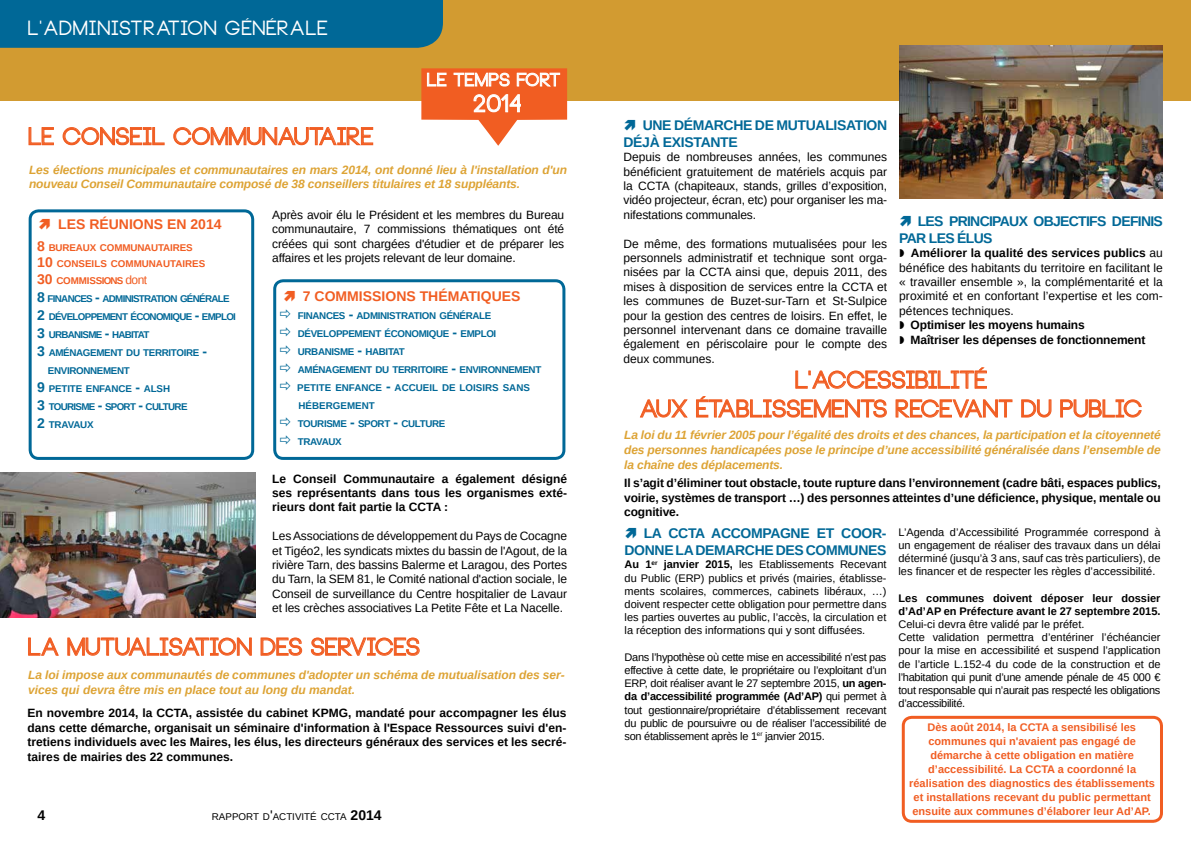
<style>
.page{position:relative;width:1191px;height:842px;background:#fff}
.page>*{position:absolute;margin:0;border:0;box-sizing:border-box;transform-origin:0 0}
.t1{font:700 24px/28.8px "Neou";letter-spacing:-.01em;color:#f15d22;text-align:center}
.t2{font:700 24px "Neou";color:#fff}
.t3{font:700 20px "Neou";letter-spacing:.025em;color:#fff}
.t4{font:700 18px "Neou";letter-spacing:.01em;color:#fff}
.t5{font:700 14px/16.8px "Arimo";letter-spacing:-.025em;color:#006897}
.t6{font:700 14px "Arimo";color:#f15d22}
.t7{font:700 14px/16.8px "Arimo";letter-spacing:-.05em;color:#006897}
.t8{font:700 14px "Arimo";color:#000}
.t9{font:12px/14.4px "Arimo";letter-spacing:-.01em;color:#000;text-align:justify}
.t10{font:700 12px/14.4px "Arimo";letter-spacing:-.01em;color:#000;text-align:justify}
.t11{font:italic 700 12px/15px "Arimo";letter-spacing:-.01em;color:#dda334}
.t12{font:11px/13.2px "Arimo";color:#000;text-align:justify}
.t13{font:700 11px/14px "Arimo";color:#f15d22;text-align:center}
.t14{font:700 11px/13.2px "Arimo";color:#000}
.t15{font:700 9.8px/18px "Arimo";letter-spacing:-.035em;color:#006897}
.t16{font:700 9.8px "Arimo";letter-spacing:-.07em;color:#006897}
.t17{font:700 9.8px/16.8px "Arimo";letter-spacing:-.015em;color:#f15d22}
.t18{font:700 9.8px "Arimo";letter-spacing:-.015em;color:#006897}
.t19{font:9.8px "Arimo";color:#000}
.s1{font-size:14px}
.s2{font-weight:400;font-size:12px}
.s3{font-weight:700;font-size:14px}
.s4{font-weight:700}
</style>
<div class="page">
<div style="left:29px;top:209px;width:225px;height:251px;border:3px solid #006897;border-radius:9px"></div>
<div style="left:0;top:0;width:1191px;height:100px;background:#d29b31"></div>
<div style="left:0;top:0;width:443px;height:48px;background:#006897"></div>
<svg style="left:29px;top:127px;width:25px;height:18px"></svg>
<svg style="left:63px;top:127px;width:102px;height:18px"></svg>
<svg style="left:173px;top:127px;width:200px;height:18px"></svg>
<svg style="left:28px;top:637px;width:31px;height:19px"></svg>
<svg style="left:67px;top:637px;width:185px;height:19px"></svg>
<svg style="left:260px;top:638px;width:42px;height:18px"></svg>
<svg style="left:311px;top:637px;width:109px;height:19px"></svg>
<img style="left:0;top:473px;width:255px;height:145px">
<svg style="left:795px;top:367px;width:192px;height:22px"></svg>
<svg style="left:640px;top:399px;width:48px;height:19px"></svg>
<svg style="left:696px;top:396px;width:191px;height:22px"></svg>
<svg style="left:895px;top:399px;width:117px;height:19px"></svg>
<svg style="left:1021px;top:399px;width:30px;height:19px"></svg>
<svg style="left:1060px;top:399px;width:81px;height:19px"></svg>
<div style="left:273px;top:279px;width:292px;height:181px;border:3px solid #006897;border-radius:9px"></div>
<img style="left:899px;top:45px;width:264px;height:153px">
<svg style="left:421px;top:68px;width:146px;height:78px"></svg>
<div style="left:901px;top:716px;width:262px;height:107px;border:3px solid #f15d22;border-radius:9px"></div>
<h2 class="t3" style="left:29px;top:18px;width:302px">L'ADMINISTRATION GÉNÉRALE</h2>
<h2 class="t3" style="left:83px;top:21px;width:302px">L'ADMINISTRATION GÉNÉRALE</h2>
<h3 class="t4" style="left:427px;top:71px;width:135px">LE TEMPS FORT</h3>
<h1 class="t2" style="left:474px;top:91px;width:50px">2014</h1>
<h1 class="t1" style="left:29px;top:124px;width:347px">LE CONSEIL COMMUNAUTAIRE</h1>
<p class="t11" style="left:29px;top:162px;width:539px;line-height:14.4px">Les élections municipales et communautaires en mars 2014, ont donné lieu à l'installation d'un nouveau Conseil Communautaire composé de 38 conseillers titulaires et 18 suppléants.</p>
<p class="t6" style="left:58px;top:214px;width:165px">LES RÉUNIONS EN 2014</p>
<p class="t17" style="left:37px;top:239px;width:169px"><span class="s1">8</span> BUREAUX COMMUNAUTAIRES<br><span class="s1">10</span> CONSEILS COMMUNAUTAIRES<br><span class="s1">30</span> COMMISSIONS <span class="s2">dont</span></p>
<p class="t16" style="left:37px;top:292px;width:194px"><span class="s1">8</span> FINANCES <span class="s1">-</span> ADMINISTRATION GÉNÉRALE</p>
<p class="t16" style="left:37px;top:310px;width:200px"><span class="s1">2</span> DÉVELOPPEMENT ÉCONOMIQUE <span class="s1">-</span> EMPLOI</p>
<p class="t16" style="left:37px;top:328px;width:114px"><span class="s1">3</span> URBANISME <span class="s1">-</span> HABITAT</p>
<p class="t15" style="left:37px;top:344px;width:171px"><span class="s1">3</span> AMÉNAGEMENT DU TERRITOIRE <span class="s1">-</span></p>
<p class="t15" style="left:48px;top:362px;width:83px">ENVIRONNEMENT</p>
<p class="t18" style="left:37px;top:382px;width:134px"><span class="s1">9</span> PETITE ENFANCE <span class="s1">-</span> ALSH</p>
<p class="t16" style="left:37px;top:400px;width:152px"><span class="s1">3</span> TOURISME <span class="s1">-</span> SPORT <span class="s1">-</span> CULTURE</p>
<p class="t18" style="left:37px;top:418px;width:58px"><span class="s1">2</span> TRAVAUX</p>
<p class="t9" style="left:272px;top:208px;width:293px">Après avoir élu le Président et les membres du Bureau communautaire, 7 commissions thématiques ont été créées qui sont chargées d'étudier et de préparer les affaires et les projets relevant de leur domaine.</p>
<p class="t6" style="left:303px;top:286px;width:219px">7 COMMISSIONS THÉMATIQUES</p>
<p class="t15" style="left:297px;top:307px;width:246px">FINANCES <span class="s1">-</span> ADMINISTRATION GÉNÉRALE<br>DÉVELOPPEMENT ÉCONOMIQUE <span class="s1">-</span> EMPLOI<br>URBANISME <span class="s1">-</span> HABITAT<br>AMÉNAGEMENT DU TERRITOIRE <span class="s1">-</span> ENVIRONNEMENT<br>PETITE ENFANCE <span class="s1">-</span> ACCUEIL DE LOISIRS SANS<br>HÉBERGEMENT<br>TOURISME <span class="s1">-</span> SPORT <span class="s1">-</span> CULTURE<br>TRAVAUX</p>
<p class="t10" style="left:272px;top:471px;width:296px">Le Conseil Communautaire a également désigné ses représentants dans tous les organismes exté&shy;rieurs dont fait partie la CCTA :</p>
<p class="t9" style="left:272px;top:529px;width:296px">Les Associations de développement du Pays de Cocagne et Tigéo2, les syndicats mixtes du bassin de l'Agout, de la rivière Tarn, des bassins Balerme et Laragou, des Portes du Tarn, la SEM 81, le Comité national d'action sociale, le Conseil de surveillance du Centre hospitalier de Lavaur et les crèches associatives La Petite Fête et La Nacelle.</p>
<h1 class="t1" style="left:29px;top:634px;width:394px">LA MUTUALISATION DES SERVICES</h1>
<p class="t11" style="left:28px;top:667px;width:538px">La loi impose aux communautés de communes d'adopter un schéma de mutualisation des ser&shy;vices qui devra être mis en place tout au long du mandat.</p>
<p class="t10" style="left:28px;top:706px;width:540px">En novembre 2014, la CCTA, assistée du cabinet KPMG, mandaté pour accompagner les élus dans cette démarche, organisait un séminaire d'information à l'Espace Ressources suivi d'en&shy;tretiens individuels avec les Maires, les élus, les directeurs généraux des services et les secré&shy;taires de mairies des 22 communes.</p>
<p class="t8" style="left:37px;top:806px;width:9px">4</p>
<p class="t19" style="left:212px;top:811px;width:171px">RAPPORT D<span class="s1">'</span>ACTIVITÉ CCTA <span class="s3">2014</span></p>
<p class="t5" style="left:623px;top:117px;width:265px;text-indent:19px">UNE DÉMARCHE DE MUTUALISATION<br>DÉJÀ EXISTANTE</p>
<p class="t9" style="left:623px;top:150px;width:265px">Depuis de nombreuses années, les communes bénéficient gratuitement de matériels acquis par la CCTA (chapiteaux, stands, grilles d’exposition, vidéo projecteur, écran, etc) pour organiser les ma&shy;nifestations communales.</p>
<p class="t9" style="left:623px;top:236px;width:265px">De même, des formations mutualisées pour les personnels administratif et technique sont orga&shy;nisées par la CCTA ainsi que, depuis 2011, des mises à disposition de services entre la CCTA et les communes de Buzet-sur-Tarn et St-Sulpice pour la gestion des centres de loisirs. En effet, le personnel intervenant dans ce domaine travaille également en périscolaire pour le compte des deux communes.</p>
<p class="t7" style="left:899px;top:213px;width:265px;text-indent:18px">LES PRINCIPAUX OBJECTIFS DEFINIS<br>PAR LES ÉLUS</p>
<p class="t9" style="left:899px;top:246px;width:265px;text-indent:11px"><span class="s4">Améliorer la qualité des services publics</span> au bénéfice des habitants du territoire en facilitant le « travailler ensemble », la complémentarité et la proximité et en confortant l’expertise et les com&shy;pétences techniques.</p>
<p class="t10" style="left:910px;top:318px;width:236px">Optimiser les moyens humains<br>Maîtriser les dépenses de fonctionnement</p>
<h1 class="t1" style="left:640px;top:367px;width:504px">L'ACCESSIBILITÉ<br>AUX ÉTABLISSEMENTS RECEVANT DU PUBLIC</h1>
<p class="t11" style="left:624px;top:428px;width:538px;text-align:justify">La loi du 11 février 2005 pour l’égalité des droits et des chances, la participation et la citoyenneté des personnes handicapées pose le principe d’une accessibilité généralisée dans l’ensemble de la chaîne des déplacements.</p>
<p class="t10" style="left:624px;top:476px;width:538px">Il s’agit d’éliminer tout obstacle, toute rupture dans l’environnement (cadre bâti, espaces publics, voirie, systèmes de transport …) des personnes atteintes d’une déficience, physique, mentale ou cognitive.</p>
<p class="t5" style="left:624px;top:525px;width:263px;text-align:right">LA CCTA ACCOMPAGNE ET COOR-<br>DONNE LA DEMARCHE DES COMMUNES</p>
<p class="t12" style="left:624px;top:558px;width:263px"><span class="s4">Au 1</span><sup>er</sup> <span class="s4">janvier 2015,</span> les Etablissements Recevant du Public (ERP) publics et privés (mairies, établisse&shy;ments scolaires, commerces, cabinets libéraux, …) doivent respecter cette obligation pour permettre dans les parties ouvertes au public, l’accès, la circulation et la réception des informations qui y sont diffusées.</p>
<p class="t12" style="left:624px;top:650px;width:263px">Dans l’hypothèse où cette mise en accessibilité n’est pas effective à cette date, le propriétaire ou l’exploitant d’un ERP, doit réaliser avant le 27 septembre 2015, <span class="s4">un agen&shy;da d’accessibilité programmée (Ad’AP)</span> qui permet à tout gestionnaire/propriétaire d’établissement recevant du public de poursuivre ou de réaliser l’accessibilité de son établissement après le 1<sup>er</sup> janvier 2015.</p>
<p class="t12" style="left:898px;top:525px;width:263px">L’Agenda d’Accessibilité Programmée correspond à un engagement de réaliser des travaux dans un délai déterminé (jusqu’à 3 ans, sauf cas très particuliers), de les financer et de respecter les règles d’accessibilité.</p>
<p class="t14" style="left:898px;top:591px;width:263px">Les communes doivent déposer leur dossier d’Ad’AP en Préfecture avant le 27 septembre 2015.</p>
<p class="t12" style="left:898px;top:618px;width:263px;text-align:left">Celui-ci devra être validé par le préfet.<br>Cette validation permettra d’entériner l’échéancier pour la mise en accessibilité et suspend l’application de l’article L.152-4 du code de la construction et de l’habitation qui punit d’une amende pénale de 45 000 € tout responsable qui n’aurait pas respecté les obligations d’accessibilité.</p>
<p class="t13" style="left:909px;top:721px;width:247px">Dès août 2014, la CCTA a sensibilisé les communes qui n'avaient pas engagé de démarche à cette obligation en matière d’accessibilité. La CCTA a coordonné la réalisation des diagnostics des établissements et installations recevant du public permettant ensuite aux communes d’élaborer leur Ad’AP.</p>
</div>
